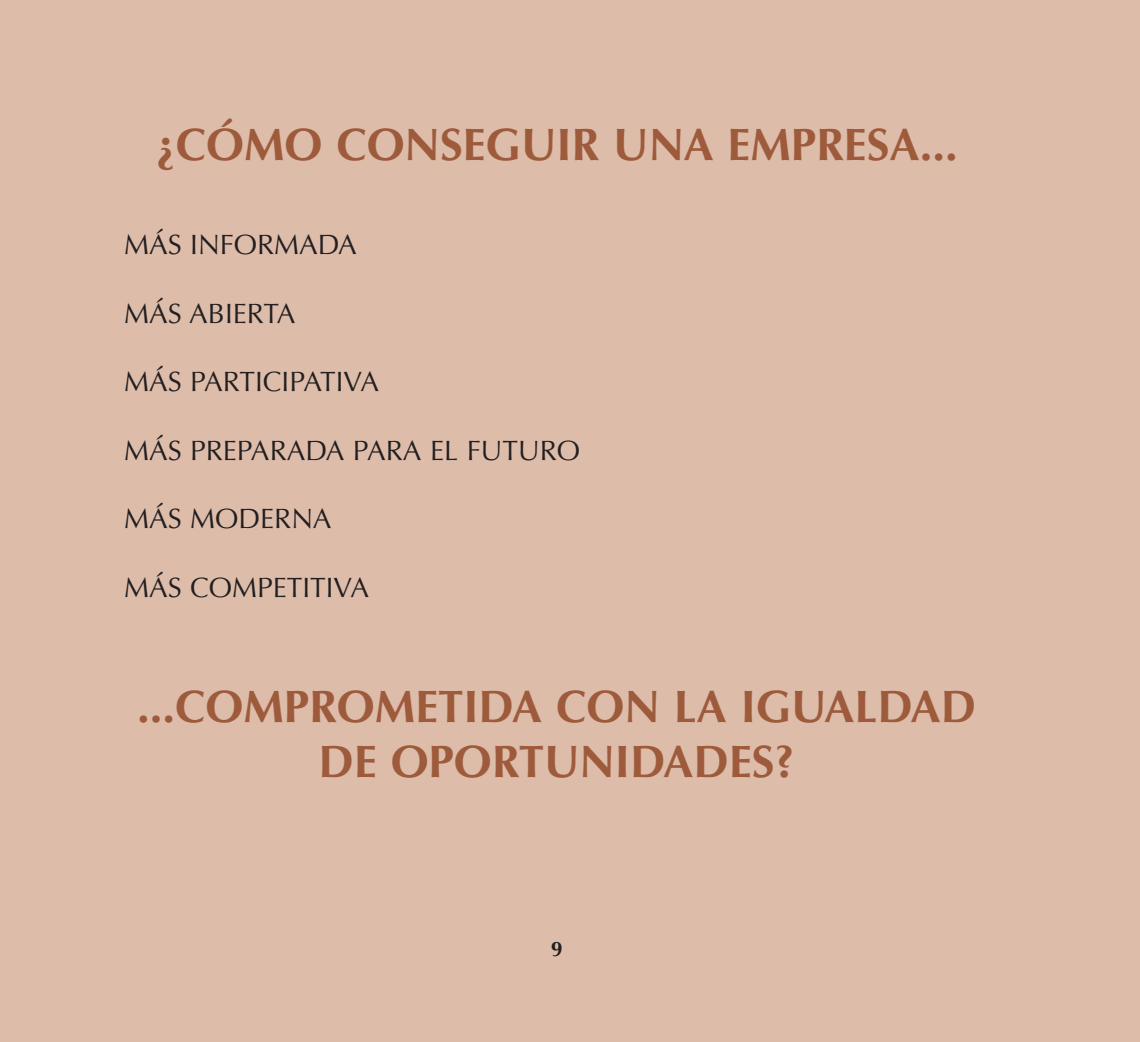
<style>
.page{position:relative;width:1140px;height:1042px;background:#fff}
.page>*{position:absolute;margin:0;border:0;box-sizing:border-box;transform-origin:0 0}
.t1{font:700 45.5px/55.6px "Optima";color:#9e5b3c;text-align:center}
.t2{font:28px "Optima";color:#231f20}
.t3{font:700 21px "Optima";color:#231f20}
</style>
<div class="page">
<div style="left:0;top:0;width:1139px;height:1041px;background:#ddbcaa"></div>
<h1 class="t1" style="left:155px;top:121px;width:803px">¿CÓMO CONSEGUIR UNA EMPRESA...</h1>
<p class="t2" style="left:124px;top:233px;width:234px">MÁS INFORMADA</p>
<p class="t2" style="left:124px;top:301px;width:173px">MÁS ABIERTA</p>
<p class="t2" style="left:124px;top:370px;width:257px">MÁS PARTICIPATIVA</p>
<p class="t2" style="left:124px;top:438px;width:457px">MÁS PREPARADA PARA EL FUTURO</p>
<p class="t2" style="left:124px;top:507px;width:209px">MÁS MODERNA</p>
<p class="t2" style="left:124px;top:575px;width:247px">MÁS COMPETITIVA</p>
<h1 class="t1" style="left:137px;top:682px;width:840px">...COMPROMETIDA CON LA IGUALDAD<br>DE OPORTUNIDADES?</h1>
<p class="t3" style="left:551px;top:939px;width:13px">9</p>
</div>
